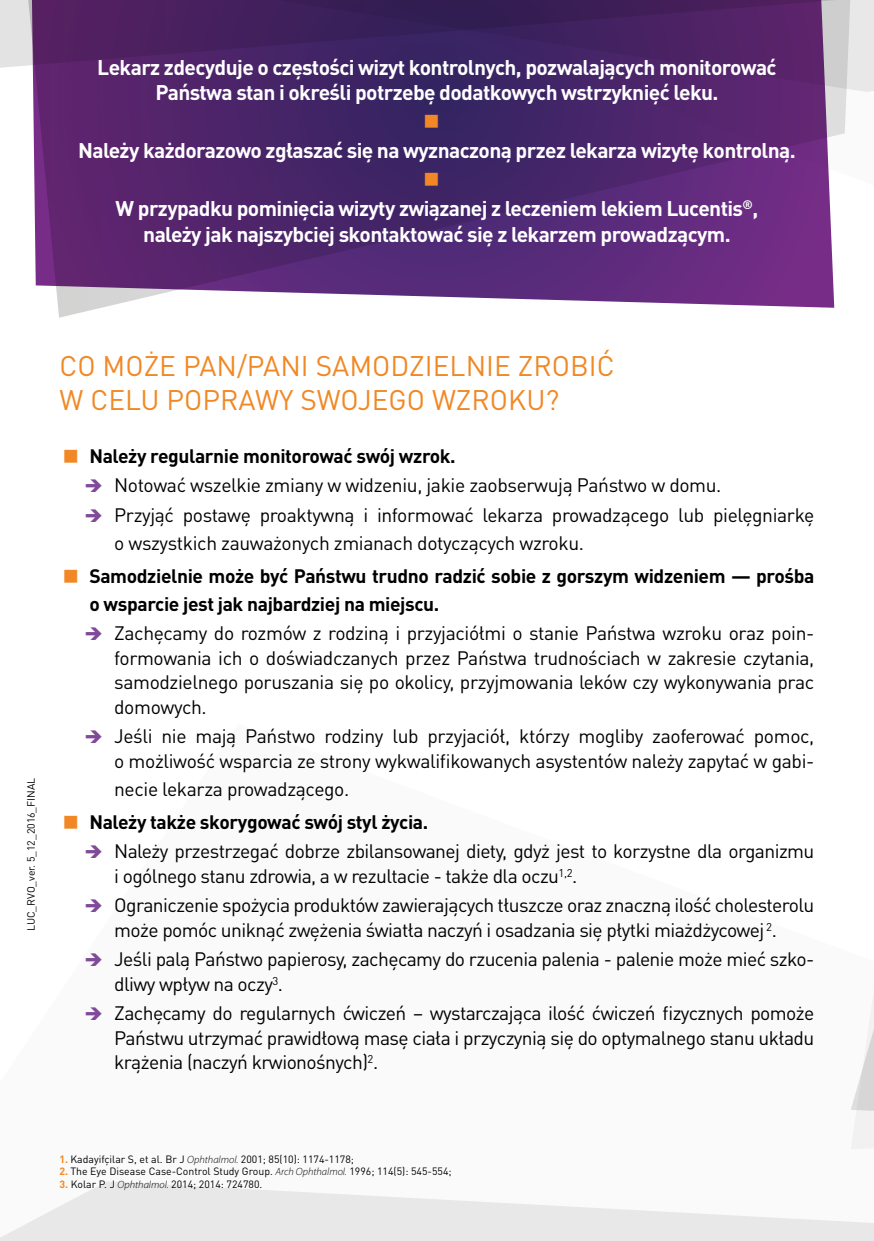
<style>
.page{position:relative;width:874px;height:1241px;background:#fff}
.page>*{position:absolute;margin:0;border:0;box-sizing:border-box;transform-origin:0 0}
.t1{font:28px/33.6px "DIN Pro";color:#f18825}
.t2{font:700 21px/25.2px "DIN Pro";letter-spacing:-.03em;color:#fff;text-align:center}
.t3{font:19.25px/24.5px "DIN Pro";letter-spacing:-.03em;color:#000}
.t4{font:700 19.25px/28px "DIN Pro";letter-spacing:-.02em;color:#000}
.t5{font:10.5px "DIN Pro";color:#000}
.s1{font-weight:700;color:#f18825}
.s2{font-family:"Myriad Pro";font-weight:300;font-style:italic}
</style>
<div class="page">
<svg style="left:0;top:1181px;width:873px;height:59px;fill:#e8e8e8"></svg>
<div style="left:0;top:0;width:26px;height:68px;background:#e3e3e3"></div>
<div style="left:850px;top:0;width:23px;height:92px;background:#e8e8e8"></div>
<svg style="left:26px;top:0;width:824px;height:317px"></svg>
<svg style="left:32px;top:0;width:801px;height:308px;background:#572f73"></svg>
<svg style="left:851px;top:1000px;width:22px;height:148px"></svg>
<svg style="left:425px;top:114px;width:12px;height:13px"></svg>
<svg style="left:425px;top:173px;width:12px;height:13px"></svg>
<p class="t2" style="left:97px;top:54px;width:680px">Lekarz zdecyduje o częstości wizyt kontrolnych, pozwalających monitorować<br>Państwa stan i określi potrzebę dodatkowych wstrzyknięć leku.</p>
<p class="t2" style="left:78px;top:137px;width:718px">Należy każdorazowo zgłaszać się na wyznaczoną przez lekarza wizytę kontrolną.</p>
<p class="t2" style="left:116px;top:195px;width:644px">W przypadku pominięcia wizyty związanej z leczeniem lekiem Lucentis<sup>®</sup>, należy jak najszybciej skontaktować się z lekarzem prowadzącym.</p>
<p class="t5" style="left:24px;top:931px;width:155px;rotate:-90deg">LUC_RVO_ver. 5_12_2016_FINAL</p>
<h1 class="t1" style="left:60px;top:348px;width:556px">CO MOŻE PAN/PANI SAMODZIELNIE ZROBIĆ<br>W CELU POPRAWY SWOJEGO WZROKU?</h1>
<p class="t4" style="left:89px;top:441px;width:367px">Należy regularnie monitorować swój wzrok.</p>
<p class="t3" style="left:114px;top:470px;width:701px;line-height:28.7px">Notować wszelkie zmiany w widzeniu, jakie zaobserwują Państwo w domu.<br>Przyjąć postawę proaktywną i informować lekarza prowadzącego lub pielęgniarkę o wszystkich zauważonych zmianach dotyczących wzroku.</p>
<p class="t4" style="left:89px;top:561px;width:726px">Samodzielnie może być Państwu trudno radzić sobie z gorszym widzeniem — prośba o wsparcie jest jak najbardziej na miejscu.</p>
<p class="t3" style="left:114px;top:620px;width:701px;text-align:justify">Zachęcamy do rozmów z rodziną i przyjaciółmi o stanie Państwa wzroku oraz poin&shy;formowania ich o doświadczanych przez Państwa trudnościach w zakresie czytania, samodzielnego poruszania się po okolicy, przyjmowania leków czy wykonywania prac domowych.</p>
<p class="t3" style="left:114px;top:723px;width:701px">Jeśli nie mają Państwo rodziny lub przyjaciół, którzy mogliby zaoferować pomoc, o możliwość wsparcia ze strony wykwalifikowanych asystentów należy zapytać w gabi-</p>
<p class="t3" style="left:114px;top:775px;width:236px">necie lekarza prowadzącego.</p>
<p class="t4" style="left:89px;top:807px;width:340px">Należy także skorygować swój styl życia.</p>
<p class="t3" style="left:114px;top:838px;width:701px">Należy przestrzegać dobrze zbilansowanej diety, gdyż jest to korzystne dla organizmu i ogólnego stanu zdrowia, a w rezultacie - także dla oczu<sup>1,2</sup>.</p>
<p class="t3" style="left:114px;top:892px;width:701px">Ograniczenie spożycia produktów zawierających tłuszcze oraz znaczną ilość cholesterolu może pomóc uniknąć zwężenia światła naczyń i osadzania się płytki miażdżycowej <sup>2</sup>.</p>
<p class="t3" style="left:114px;top:946px;width:701px">Jeśli palą Państwo papierosy, zachęcamy do rzucenia palenia - palenie może mieć szko&shy;dliwy wpływ na oczy<sup>3</sup>.</p>
<p class="t3" style="left:114px;top:1000px;width:701px;text-align:justify">Zachęcamy do regularnych ćwiczeń – wystarczająca ilość ćwiczeń fizycznych pomoże Państwu utrzymać prawidłową masę ciała i przyczynią się do optymalnego stanu układu krążenia (naczyń krwionośnych)<sup>2</sup>.</p>
<p class="t5" style="left:60px;top:1151px;width:296px"><span class="s1">1.</span> Kadayifçilar S, et al. Br J <span class="s2">Ophthalmol.</span> 2001; 85(10): 1174-1178;</p>
<p class="t5" style="left:60px;top:1164px;width:393px"><span class="s1">2.</span> The Eye Disease Case-Control Study Group. <span class="s2">Arch Ophthalmol.</span> 1996; 114(5): 545-554;</p>
<p class="t5" style="left:60px;top:1176px;width:204px"><span class="s1">3.</span> Kolar P. J <span class="s2">Ophthalmol.</span> 2014; 2014: 724780.</p>
</div>
